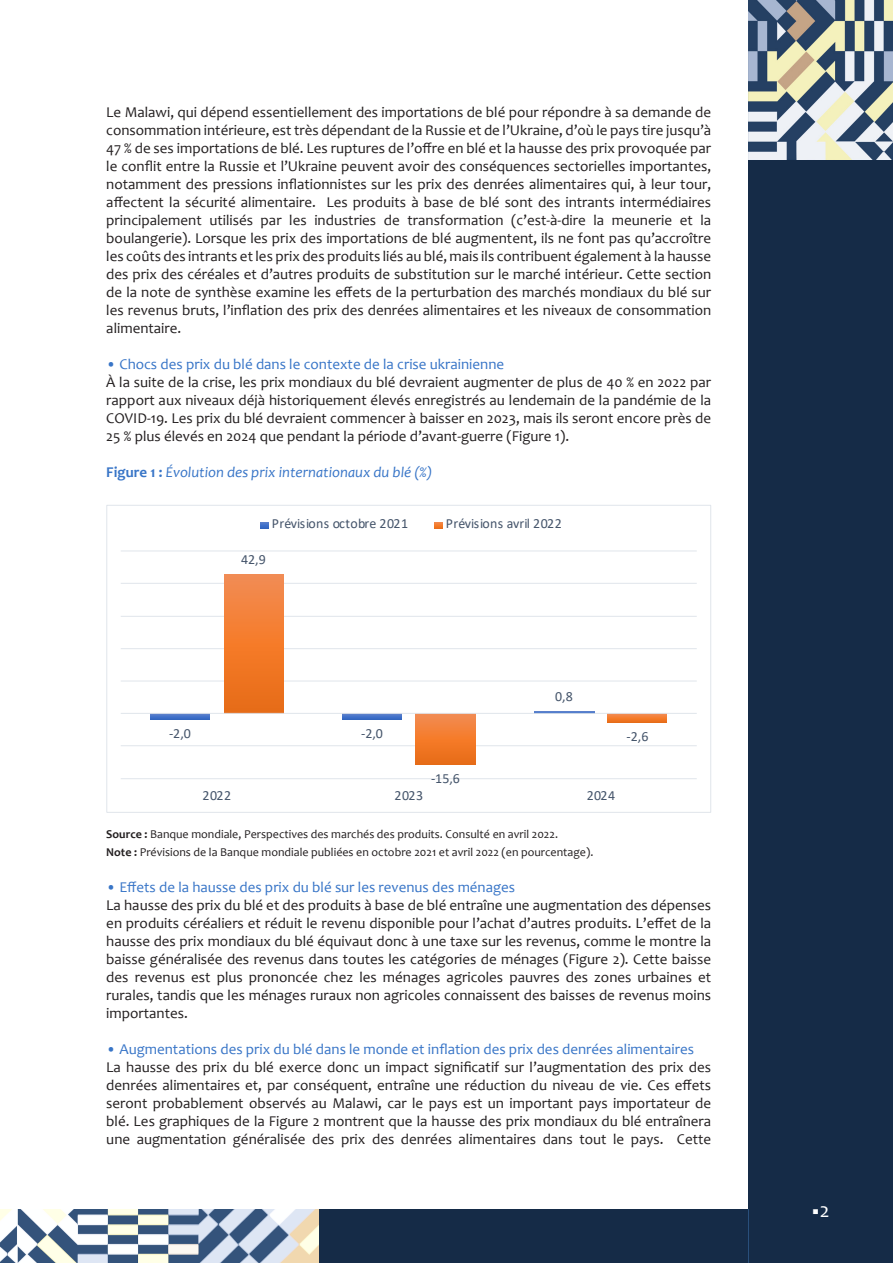
<style>
.page{position:relative;width:893px;height:1263px;background:#fff}
.page>*{position:absolute;margin:0;border:0;box-sizing:border-box;transform-origin:0 0}
.t1{font:21px "Acumin Pro";color:#fff}
.t2{font:15px/18px "Candara";color:#231f20;text-align:justify}
.t3{font:15px "Candara";color:#3875c7}
.t4{font:italic 15px "Candara";color:#3875c7}
.t5{font:13.95px "Calibri";letter-spacing:.015em;color:#44546a}
.t6{font:12px "Candara";color:#231f20}
.s1{font-weight:700;font-style:normal}
.s2{font-weight:700}
.s3{font-family:"Candara"}
</style>
<div class="page">
<div style="left:748px;top:0;width:145px;height:1263px;background:#152b47"></div>
<svg style="left:0;top:1209px;width:748px;height:54px;background:#53657a"></svg>
<img style="left:748px;top:0;width:145px;height:159px">
<hr style="left:121px;top:778px;width:576px;height:1px;background:#e0e5eb">
<hr style="left:121px;top:745px;width:576px;height:1px;background:#e0e5eb">
<hr style="left:121px;top:680px;width:576px;height:1px;background:#e0e5eb">
<hr style="left:121px;top:648px;width:576px;height:1px;background:#e0e5eb">
<hr style="left:121px;top:616px;width:576px;height:1px;background:#e0e5eb">
<hr style="left:121px;top:583px;width:576px;height:1px;background:#e0e5eb">
<hr style="left:121px;top:550px;width:576px;height:1px;background:#e0e5eb">
<svg style="left:151px;top:714px;width:59px;height:6px"></svg>
<svg style="left:342px;top:714px;width:60px;height:6px"></svg>
<hr style="left:534px;top:711px;width:60px;height:2px;background:#5880cc">
<div style="left:224px;top:574px;width:59px;height:139px;background:linear-gradient(to bottom,#f68c4f,#eb6b10)"></div>
<div style="left:416px;top:713px;width:59px;height:51px;background:linear-gradient(to bottom,#f68c4f,#ec6c11)"></div>
<svg style="left:608px;top:714px;width:59px;height:8px"></svg>
<hr style="left:121px;top:713px;width:576px;height:1px;background:#e0e5eb">
<svg style="left:261px;top:522px;width:8px;height:7px"></svg>
<svg style="left:435px;top:522px;width:7px;height:7px"></svg>
<p class="t2" style="left:106px;top:103px;width:606px">Le Malawi, qui dépend essentiellement des importations de blé pour répondre à sa demande de consommation intérieure, est très dépendant de la Russie et de l’Ukraine, d’où le pays tire jusqu’à 47 % de ses importations de blé. Les ruptures de l’offre en blé et la hausse des prix provoquée par le conflit entre la Russie et l’Ukraine peuvent avoir des conséquences sectorielles importantes, notamment des pressions inflationnistes sur les prix des denrées alimentaires qui, à leur tour, affectent la sécurité alimentaire. Les produits à base de blé sont des intrants intermédiaires principalement utilisés par les industries de transformation (c’est-à-dire la meunerie et la boulangerie). Lorsque les prix des importations de blé augmentent, ils ne font pas qu’accroître les coûts des intrants et les prix des produits liés au blé, mais ils contribuent également à la hausse des prix des céréales et d’autres produits de substitution sur le marché intérieur. Cette section de la note de synthèse examine les effets de la perturbation des marchés mondiaux du blé sur les revenus bruts, l’inflation des prix des denrées alimentaires et les niveaux de consommation alimentaire.</p>
<p class="t3" style="left:106px;top:355px;width:399px">• Chocs des prix du blé dans le contexte de la crise ukrainienne</p>
<p class="t2" style="left:106px;top:373px;width:606px">À la suite de la crise, les prix mondiaux du blé devraient augmenter de plus de 40 % en 2022 par rapport aux niveaux déjà historiquement élevés enregistrés au lendemain de la pandémie de la COVID-19. Les prix du blé devraient commencer à baisser en 2023, mais ils seront encore près de 25 % plus élevés en 2024 que pendant la période d’avant-guerre (Figure 1).</p>
<p class="t4" style="left:106px;top:463px;width:328px"><span class="s1">Figure 1 :</span> Évolution des prix internationaux du blé (%)</p>
<p class="t5" style="left:272px;top:514px;width:138px">Prévisions octobre 2021</p>
<p class="t5" style="left:446px;top:514px;width:118px">Prévisions avril 2022</p>
<p class="t5" style="left:241px;top:550px;width:26px">42,9</p>
<p class="t5" style="left:169px;top:724px;width:23px">-2,0</p>
<p class="t5" style="left:361px;top:724px;width:23px">-2,0</p>
<p class="t5" style="left:555px;top:686px;width:19px">0,8</p>
<p class="t5" style="left:627px;top:726px;width:23px">-2,6</p>
<p class="t5" style="left:431px;top:768px;width:30px">-15,6</p>
<p class="t5" style="left:203px;top:786px;width:30px">2022</p>
<p class="t5" style="left:395px;top:786px;width:30px">2023</p>
<p class="t5" style="left:587px;top:786px;width:30px">2024</p>
<p class="t6" style="left:106px;top:826px;width:453px"><span class="s2">Source :</span> Banque mondiale, Perspectives des marchés des produits. Consulté en avril 2022.</p>
<p class="t6" style="left:106px;top:844px;width:489px"><span class="s2">Note :</span> Prévisions de la Banque mondiale publiées en octobre 2021 et avril 2022 (en pourcentage).</p>
<p class="t3" style="left:106px;top:877px;width:410px">• Effets de la hausse des prix du blé sur les revenus des ménages</p>
<p class="t2" style="left:106px;top:896px;width:606px">La hausse des prix du blé et des produits à base de blé entraîne une augmentation des dépenses en produits céréaliers et réduit le revenu disponible pour l’achat d’autres produits. L’effet de la hausse des prix mondiaux du blé équivaut donc à une taxe sur les revenus, comme le montre la baisse généralisée des revenus dans toutes les catégories de ménages (Figure 2). Cette baisse des revenus est plus prononcée chez les ménages agricoles pauvres des zones urbaines et rurales, tandis que les ménages ruraux non agricoles connaissent des baisses de revenus moins importantes.</p>
<p class="t3" style="left:106px;top:1039px;width:589px">• Augmentations des prix du blé dans le monde et inflation des prix des denrées alimentaires</p>
<p class="t2" style="left:106px;top:1058px;width:606px">La hausse des prix du blé exerce donc un impact significatif sur l’augmentation des prix des denrées alimentaires et, par conséquent, entraîne une réduction du niveau de vie. Ces effets seront probablement observés au Malawi, car le pays est un important pays importateur de blé. Les graphiques de la Figure 2 montrent que la hausse des prix mondiaux du blé entraînera une augmentation généralisée des prix des denrées alimentaires dans tout le pays. Cette</p>
<h1 class="t1" style="left:812px;top:1195px;width:19px">■<span class="s3">2</span></h1>
</div>
